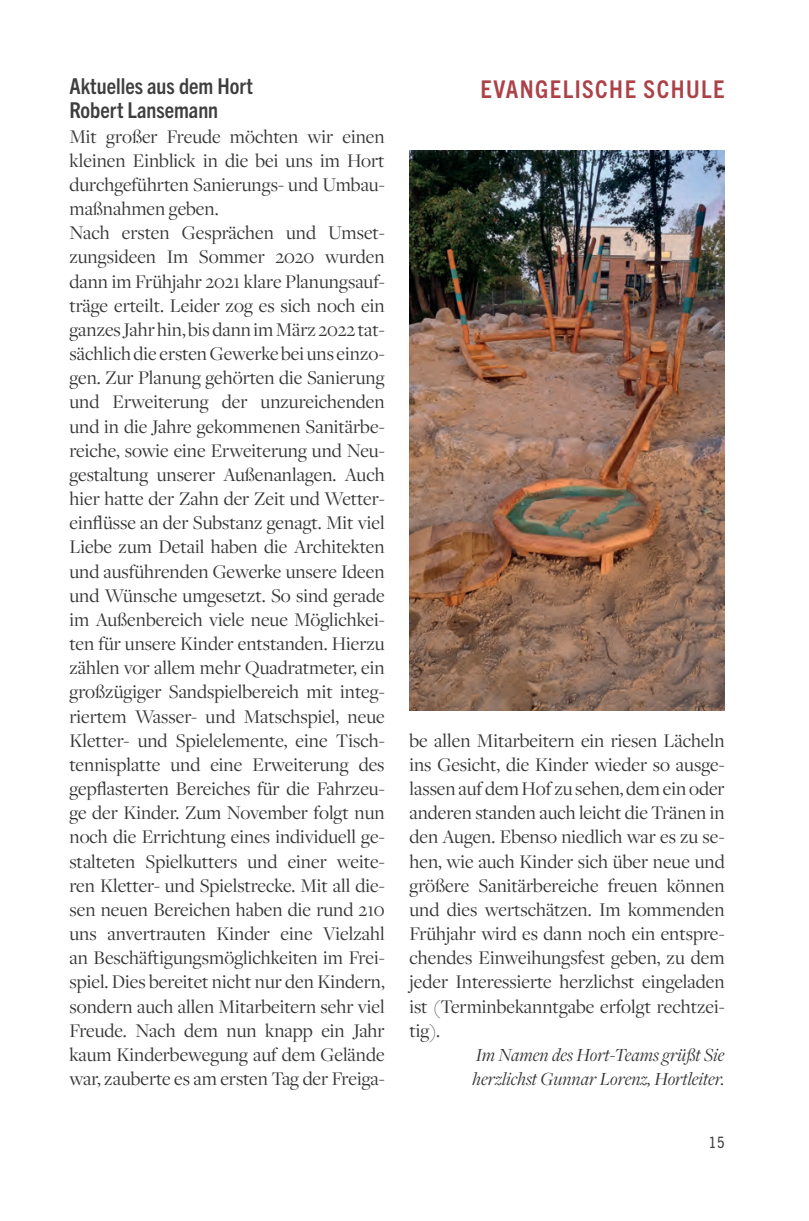
<style>
.page{position:relative;width:809px;height:1221px;background:#fff}
.page>*{position:absolute;margin:0;border:0;box-sizing:border-box;transform-origin:0 0}
.t1{font:700 condensed 24.5px "Trade Gothic Next LT Pro";letter-spacing:.06em;color:#ac4148}
.t2{font:700 condensed 21.88px/24.2px "Trade Gothic Next LT Pro";color:#3e3e3f}
.t3{font:20.12px/24.2px "Freight Disp Pro";color:#363536}
.t4{font:italic 19.25px/24.2px "Freight Disp Pro";color:#363536}
.t5{font:condensed 15.75px "Trade Gothic Next LT Pro";color:#3e3e3f}
</style>
<div class="page">
<img style="left:409px;top:150px;width:315px;height:560px">
<p class="t2" style="left:69px;top:73px;width:185px">Aktuelles aus dem Hort<br>Robert Lansemann</p>
<p class="t3" style="left:69px;top:123px;width:317px">Mit großer Freude möchten wir einen kleinen Einblick in die bei uns im Hort durchgeführten Sanierungs- und Umbau&shy;maßnahmen geben.<br>Nach ersten Gesprächen und Umset&shy;zungsideen Im Sommer 2020 wurden dann im Frühjahr 2021 klare Planungsauf&shy;träge erteilt. Leider zog es sich noch ein ganzes Jahr hin, bis dann im März 2022 tat&shy;sächlich die ersten Gewerke bei uns einzo&shy;gen. Zur Planung gehörten die Sanierung und Erweiterung der unzureichenden und in die Jahre gekommenen Sanitärbe&shy;reiche, sowie eine Erweiterung und Neu&shy;gestaltung unserer Außenanlagen. Auch hier hatte der Zahn der Zeit und Wetter&shy;einflüsse an der Substanz genagt. Mit viel Liebe zum Detail haben die Architekten und ausführenden Gewerke unsere Ideen und Wünsche umgesetzt. So sind gerade im Außenbereich viele neue Möglichkei&shy;ten für unsere Kinder entstanden. Hierzu zählen vor allem mehr Quadratmeter, ein großzügiger Sandspielbereich mit integ&shy;riertem Wasser- und Matschspiel, neue Kletter- und Spielelemente, eine Tisch&shy;tennisplatte und eine Erweiterung des gepflasterten Bereiches für die Fahrzeu&shy;ge der Kinder. Zum November folgt nun noch die Errichtung eines individuell ge&shy;stalteten Spielkutters und einer weite&shy;ren Kletter- und Spielstrecke. Mit all die&shy;sen neuen Bereichen haben die rund 210 uns anvertrauten Kinder eine Vielzahl an Beschäftigungsmöglichkeiten im Frei&shy;spiel. Dies bereitet nicht nur den Kindern, sondern auch allen Mitarbeitern sehr viel Freude. Nach dem nun knapp ein Jahr kaum Kinderbewegung auf dem Gelände war, zauberte es am ersten Tag der Freiga-</p>
<p class="t1" style="left:480px;top:73px;width:246px">EVANGELISCHE SCHULE</p>
<p class="t3" style="left:409px;top:727px;width:317px;text-align:justify">be allen Mitarbeitern ein riesen Lächeln ins Gesicht, die Kinder wieder so ausge&shy;lassen auf dem Hof zu sehen, dem ein oder anderen standen auch leicht die Tränen in den Augen. Ebenso niedlich war es zu se&shy;hen, wie auch Kinder sich über neue und größere Sanitärbereiche freuen können und dies wertschätzen. Im kommenden Frühjahr wird es dann noch ein entspre&shy;chendes Einweihungsfest geben, zu dem jeder Interessierte herzlichst eingeladen ist (Terminbekanntgabe erfolgt rechtzei&shy;tig).</p>
<p class="t4" style="left:472px;top:1041px;width:253px">Im Namen des Hort-Teams grüßt Sie herzlichst Gunnar Lorenz, Hortleiter.</p>
<p class="t5" style="left:708px;top:1130px;width:17px">15</p>
</div>
